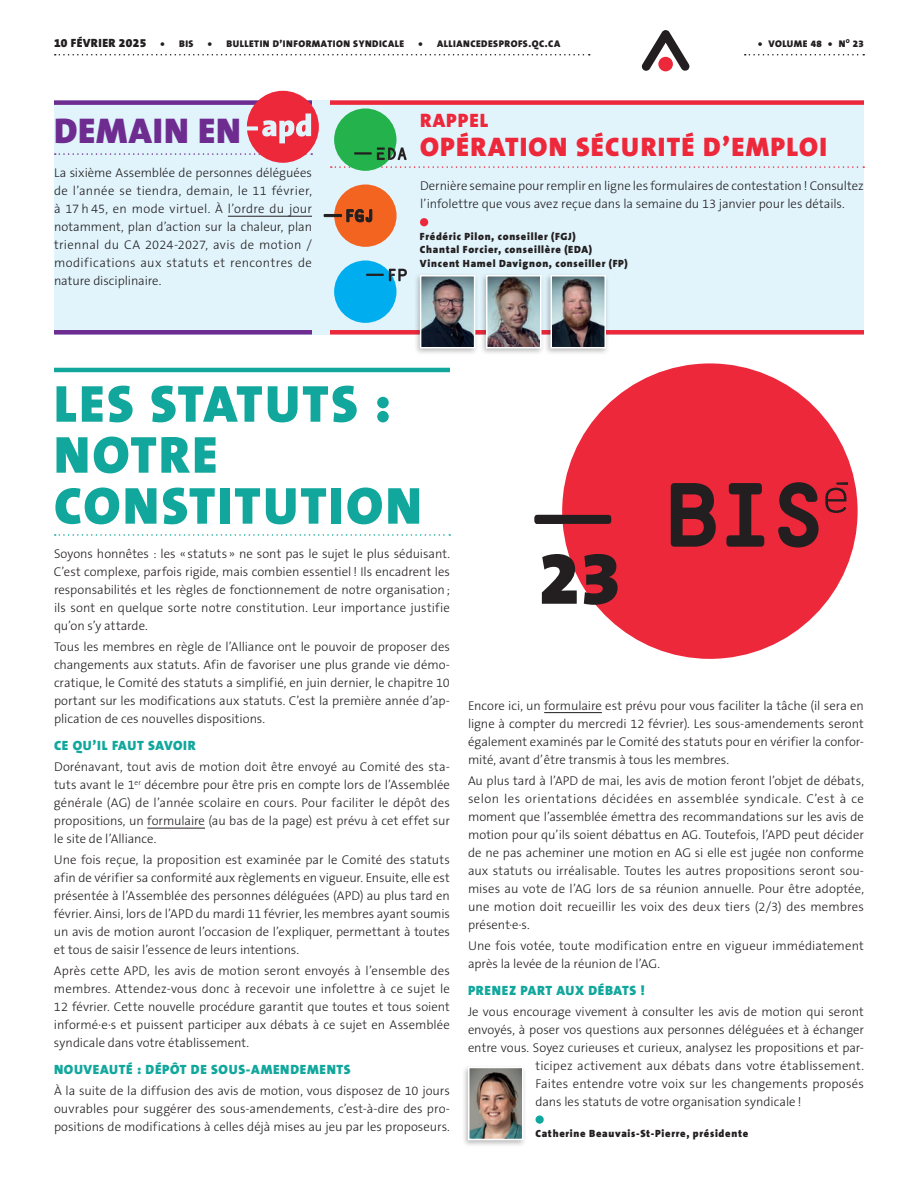
<style>
.page{position:relative;width:918px;height:1188px;background:#fff}
.page>*{position:absolute;margin:0;border:0;box-sizing:border-box;transform-origin:0 0}
.t1{font:900 75px "The Sans B9";color:#231f20}
.t2{font:900 52.5px/51px "The Sans B9";letter-spacing:.04em;color:#12a79d}
.t3{font:900 36px "The Sans B9";letter-spacing:.02em;color:#6e2c91}
.t4{font:900 27px "The Sans B9";letter-spacing:.05em;color:#ee283b}
.t5{font:900 19.5px "The Sans B9";letter-spacing:.05em;color:#ee283b}
.t6{font:900 13.5px "The Sans B9";letter-spacing:.05em;color:#12a79d}
.t7{font:300 12.75px/18px "The Sans B3";color:#231f20;text-align:justify}
.t8{font:900 10.5px/13.5px "The Sans B9";letter-spacing:.065em;color:#231f20}
.t9{font:900 9.75px "The Sans B9";letter-spacing:.05em;color:#231f20}
.s1{font-size:12px}
</style>
<div class="page">
<div style="left:54px;top:100px;width:810px;height:235px;background:#e1f4fc"></div>
<svg style="left:562px;top:363px;width:296px;height:296px;fill:#ee283b"></svg>
<svg style="left:671px;top:483px;width:45px;height:64px;background:#5e2127"></svg>
<svg style="left:726px;top:483px;width:38px;height:64px;background:#84232c"></svg>
<svg style="left:778px;top:482px;width:41px;height:66px;background:#7c222b"></svg>
<div style="left:535px;top:515px;width:76px;height:9px;background:#231f20;border-radius:3px"></div>
<svg style="left:825px;top:482px;width:24px;height:32px"></svg>
<svg style="left:641px;top:30px;width:49px;height:41px"></svg>
<svg style="left:55px;top:54px;width:535px;height:2px"></svg>
<svg style="left:745px;top:54px;width:119px;height:2px"></svg>
<div style="left:54px;top:330px;width:258px;height:5px;background:#6e2c91"></div>
<div style="left:330px;top:330px;width:534px;height:5px;background:#ee283b"></div>
<hr style="left:228px;top:216px;width:84px;height:1px;background:#231f20">
<hr style="left:54px;top:368px;width:396px;height:4px;background:#12a79d">
<svg style="left:55px;top:534px;width:395px;height:2px"></svg>
<hr style="left:147px;top:828px;width:58px;height:1px;background:#231f20">
<div style="left:461px;top:1064px;width:66px;height:84px;background:#231f20;opacity:.3"></div>
<img style="left:471px;top:1070px;width:50px;height:67px">
<div style="left:468px;top:1067px;width:56px;height:73px;border:2px solid #fff"></div>
<hr style="left:544px;top:712px;width:58px;height:1px;background:#231f20">
<div style="left:536px;top:1115px;width:8px;height:9px;background:#12a79d;border-radius:50%"></div>
<div style="left:330px;top:100px;width:534px;height:5px;background:#ee283b"></div>
<svg style="left:331px;top:166px;width:533px;height:2px"></svg>
<div style="left:420px;top:218px;width:8px;height:8px;background:#ee283b;border-radius:50%"></div>
<svg style="left:55px;top:91px;width:264px;height:72px"></svg>
<div style="left:413px;top:273px;width:66px;height:83px;background:#231f20;opacity:.3"></div>
<img style="left:423px;top:278px;width:49px;height:67px">
<div style="left:420px;top:275px;width:55px;height:73px;border:2px solid #fff"></div>
<div style="left:479px;top:273px;width:66px;height:83px;background:#231f20;opacity:.3"></div>
<img style="left:489px;top:278px;width:50px;height:67px">
<div style="left:486px;top:275px;width:56px;height:73px;border:2px solid #fff"></div>
<div style="left:544px;top:273px;width:65px;height:83px;background:#231f20;opacity:.3"></div>
<img style="left:553px;top:278px;width:50px;height:67px">
<div style="left:550px;top:275px;width:56px;height:73px;border:2px solid #fff"></div>
<div style="left:334px;top:108px;width:62px;height:63px;background:#23b24b;border-radius:50%"></div>
<svg style="left:354px;top:147px;width:53px;height:13px"></svg>
<div style="left:334px;top:184px;width:63px;height:63px;background:#f36421;border-radius:50%"></div>
<svg style="left:347px;top:209px;width:25px;height:13px"></svg>
<div style="left:324px;top:214px;width:18px;height:3px;border:1px solid #231f20"></div>
<div style="left:334px;top:261px;width:62px;height:62px;background:#00aeef;border-radius:50%"></div>
<svg style="left:366px;top:269px;width:41px;height:12px"></svg>
<p class="t9" style="left:54px;top:38px;width:508px"><span class="s1">10 FÉVRIER 2025</span> • BIS • BULLETIN D’INFORMATION SYNDICALE • ALLIANCEDESPROFS.QC.CA</p>
<p class="t9" style="left:758px;top:38px;width:107px">• VOLUME 48 • N<sup>O</sup> 23</p>
<h3 class="t3" style="left:54px;top:111px;width:188px">DEMAIN EN</h3>
<p class="t7" style="left:54px;top:165px;width:260px">La sixième Assemblée de personnes déléguées de l’année se tiendra, demain, le 11 février, à 17 h 45, en mode virtuel. À l’ordre du jour notamment, plan d’action sur la chaleur, plan triennal du CA 2024-2027, avis de motion / modifications aux statuts et rencontres de nature disciplinaire.</p>
<h3 class="t5" style="left:420px;top:110px;width:70px">RAPPEL</h3>
<h3 class="t4" style="left:420px;top:132px;width:409px">OPÉRATION SÉCURITÉ D’EMPLOI</h3>
<p class="t7" style="left:420px;top:178px;width:446px">Dernière semaine pour remplir en ligne les formulaires de contestation! Consultez l’infolettre que vous avez reçue dans la semaine du 13 janvier pour les détails.</p>
<p class="t8" style="left:420px;top:230px;width:209px">Frédéric Pilon, conseiller (FGJ)<br>Chantal Forcier, conseillère (EDA)<br>Vincent Hamel Davignon, conseiller (FP)</p>
<h2 class="t2" style="left:54px;top:380px;width:369px">LES STATUTS :<br>NOTRE<br>CONSTITUTION</h2>
<p class="t7" style="left:54px;top:545px;width:398px">Soyons honnêtes : les « statuts » ne sont pas le sujet le plus séduisant.<br>C’est complexe, parfois rigide, mais combien essentiel! Ils encadrent les responsabilités et les règles de fonctionnement de notre organisation; ils sont en quelque sorte notre constitution. Leur importance justifie qu’on s’y attarde.</p>
<p class="t7" style="left:54px;top:638px;width:398px">Tous les membres en règle de l’Alliance ont le pouvoir de proposer des changements aux statuts. Afin de favoriser une plus grande vie démo&shy;cratique, le Comité des statuts a simplifié, en juin dernier, le chapitre 10 portant sur les modifications aux statuts. C’est la première année d’ap&shy;plication de ces nouvelles dispositions.</p>
<p class="t6" style="left:54px;top:738px;width:143px">CE QU’IL FAUT SAVOIR</p>
<p class="t7" style="left:54px;top:758px;width:398px">Dorénavant, tout avis de motion doit être envoyé au Comité des sta&shy;tuts avant le 1<sup>er</sup> décembre pour être pris en compte lors de l’Assemblée générale (AG) de l’année scolaire en cours. Pour faciliter le dépôt des propositions, un formulaire (au bas de la page) est prévu à cet effet sur le site de l’Alliance.</p>
<p class="t7" style="left:54px;top:851px;width:398px">Une fois reçue, la proposition est examinée par le Comité des statuts afin de vérifier sa conformité aux règlements en vigueur. Ensuite, elle est présentée à l’Assemblée des personnes déléguées (APD) au plus tard en février. Ainsi, lors de l’APD du mardi 11 février, les membres ayant soumis un avis de motion auront l’occasion de l’expliquer, permettant à toutes et tous de saisir l’essence de leurs intentions.</p>
<p class="t7" style="left:54px;top:962px;width:398px">Après cette APD, les avis de motion seront envoyés à l’ensemble des membres. Attendez-vous donc à recevoir une infolettre à ce sujet le 12 février. Cette nouvelle procédure garantit que toutes et tous soient informé·e·s et puissent participer aux débats à ce sujet en Assemblée syndicale dans votre établissement.</p>
<p class="t6" style="left:54px;top:1062px;width:298px">NOUVEAUTÉ : DÉPÔT DE SOUS-AMENDEMENTS</p>
<p class="t7" style="left:54px;top:1082px;width:398px">À la suite de la diffusion des avis de motion, vous disposez de 10 jours ouvrables pour suggérer des sous-amendements, c’est-à-dire des pro&shy;positions de modifications à celles déjà mises au jeu par les proposeurs.</p>
<h1 class="t1" style="left:539px;top:538px;width:84px">23</h1>
<p class="t7" style="left:468px;top:697px;width:398px">Encore ici, un formulaire est prévu pour vous faciliter la tâche (il sera en ligne à compter du mercredi 12 février). Les sous-amendements seront également examinés par le Comité des statuts pour en vérifier la confor&shy;mité, avant d’être transmis à tous les membres.</p>
<p class="t7" style="left:468px;top:772px;width:398px">Au plus tard à l’APD de mai, les avis de motion feront l’objet de débats, selon les orientations décidées en assemblée syndicale. C’est à ce moment que l’assemblée émettra des recommandations sur les avis de motion pour qu’ils soient débattus en AG. Toutefois, l’APD peut décider de ne pas acheminer une motion en AG si elle est jugée non conforme aux statuts ou irréalisable. Toutes les autres propositions seront sou&shy;mises au vote de l’AG lors de sa réunion annuelle. Pour être adoptée, une motion doit recueillir les voix des deux tiers (2/3) des membres présent·e·s.</p>
<p class="t7" style="left:468px;top:937px;width:397px">Une fois votée, toute modification entre en vigueur immédiatement après la levée de la réunion de l’AG.</p>
<p class="t6" style="left:468px;top:983px;width:178px">PRENEZ PART AUX DÉBATS !</p>
<p class="t7" style="left:468px;top:1003px;width:397px">Je vous encourage vivement à consulter les avis de motion qui seront</p>
<p class="t7" style="left:468px;top:1021px;width:398px">envoyés, à poser vos questions aux personnes déléguées et à échanger</p>
<p class="t7" style="left:468px;top:1039px;width:398px">entre vous. Soyez curieuses et curieux, analysez les propositions et par-</p>
<p class="t7" style="left:535px;top:1057px;width:330px">ticipez activement aux débats dans votre établissement.</p>
<p class="t7" style="left:535px;top:1075px;width:330px">Faites entendre votre voix sur les changements proposés</p>
<p class="t7" style="left:535px;top:1093px;width:267px">dans les statuts de votre organisation syndicale!</p>
<p class="t8" style="left:535px;top:1127px;width:214px">Catherine Beauvais-St-Pierre, présidente</p>
</div>
